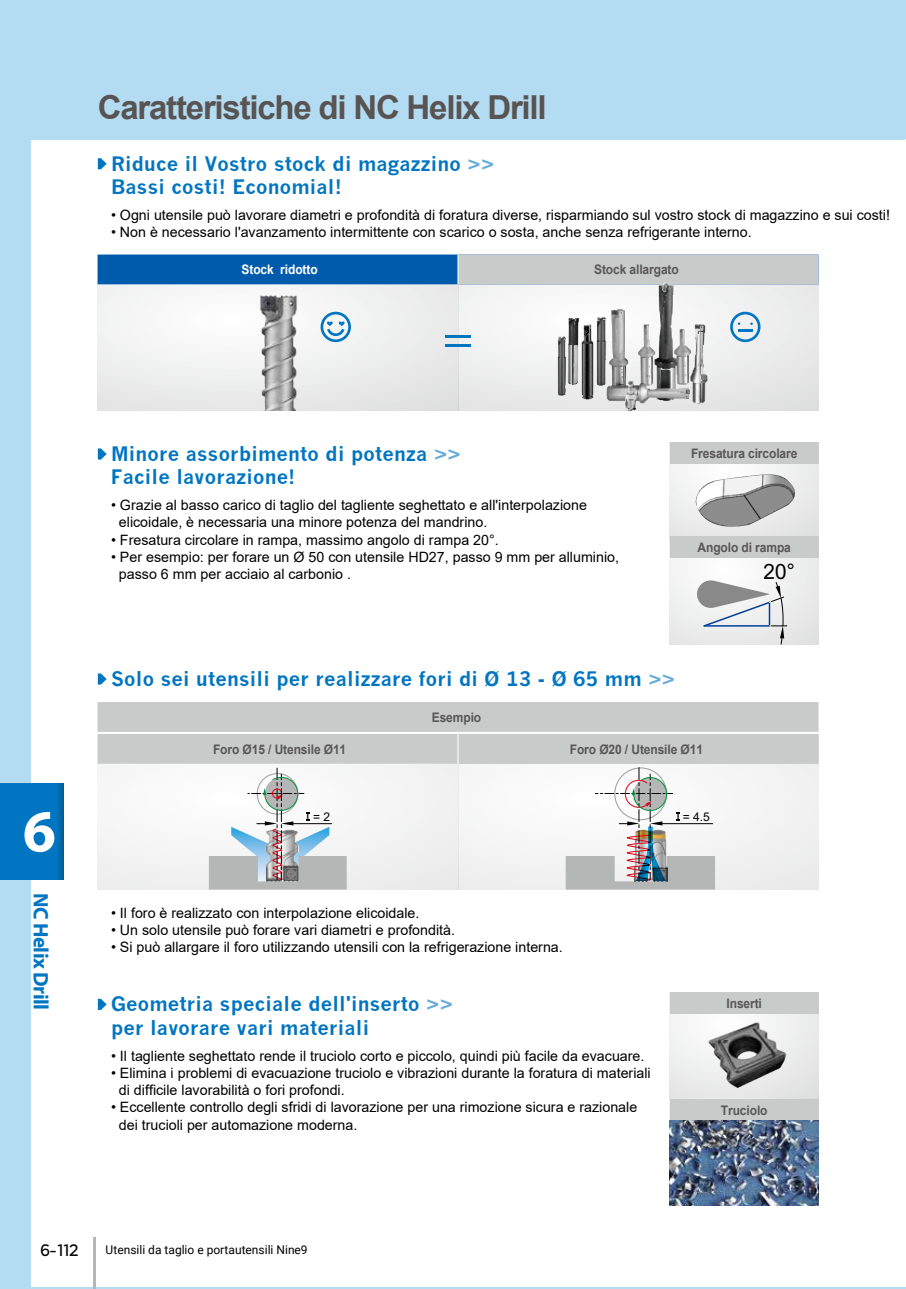
<style>
.page{position:relative;width:906px;height:1289px;background:#fff}
.page>*{position:absolute;margin:0;border:0;box-sizing:border-box;transform-origin:0 0}
.t1{font:700 60px "Myriad Pro";color:#fff}
.t2{font:700 33px "Arial";letter-spacing:-.035em;color:#585453}
.t3{font:700 21px "Myriad Pro";letter-spacing:-.025em;color:#0075c2}
.t4{font:700 19.5px/23.4px "News Gothic";letter-spacing:.01em;color:#0075c2}
.t5{font:500 17.1px "Loew Next Arabic";color:#000;scale:.92 1}
.t6{font:14.25px/17.2px "Arial";color:#000}
.t7{font:700 13.05px "Arial";letter-spacing:-.01em;color:#595757;scale:.91 1}
.t8{font:700 13.05px "Arial";letter-spacing:-.01em;color:#fff;scale:.91 1}
.t9{font:12px "Roboto";color:#000}
.t10{font:12px "Arial";color:#000}
.s1{color:rgb(0 117 194/.6)}
.s2{font-size:12.3px}
</style>
<div class="page">
<div style="left:0;top:0;width:906px;height:1288px;background:#b3dcf2"></div>
<div style="left:32px;top:140px;width:874px;height:1146px;background:#fff"></div>
<hr style="left:905px;top:139px;width:1px;height:1146px;background:#fff">
<div style="left:669px;top:442px;width:149px;height:21px;background:#c9caca"></div>
<img style="left:695px;top:474px;width:105px;height:62px">
<div style="left:669px;top:536px;width:149px;height:21px;background:#c9caca"></div>
<svg style="left:98px;top:158px;width:9px;height:11px"></svg>
<img style="left:98px;top:284px;width:720px;height:126px">
<svg style="left:320px;top:312px;width:31px;height:30px"></svg>
<svg style="left:730px;top:312px;width:30px;height:30px"></svg>
<hr style="left:738px;top:329px;width:14px;height:3px;background:#0075c2">
<hr style="left:445px;top:335px;width:26px;height:3px;background:#0075c2">
<hr style="left:445px;top:344px;width:26px;height:2px;background:#0075c2">
<img style="left:257px;top:291px;width:46px;height:119px">
<svg style="left:98px;top:254px;width:720px;height:30px;background:#4984b7"></svg>
<hr style="left:457px;top:254px;width:1px;height:30px;background:#fff">
<img style="left:551px;top:254px;width:161px;height:157px">
<svg style="left:98px;top:448px;width:9px;height:11px"></svg>
<div style="left:669px;top:992px;width:149px;height:21px;background:#c9caca"></div>
<svg style="left:98px;top:998px;width:9px;height:11px"></svg>
<svg style="left:98px;top:673px;width:9px;height:11px"></svg>
<svg style="left:98px;top:702px;width:720px;height:187px"></svg>
<img style="left:704px;top:1017px;width:85px;height:72px">
<div style="left:669px;top:1098px;width:149px;height:22px;background:#c9caca"></div>
<img style="left:669px;top:1120px;width:149px;height:85px">
<hr style="left:94px;top:1237px;width:2px;height:51px;background:#b5b6b6">
<div style="left:0;top:783px;width:64px;height:96px;background:#0075c2"></div>
<svg style="left:695px;top:563px;width:98px;height:82px"></svg>
<h2 class="t2" style="left:98px;top:84px;width:450px">Caratteristiche di NC Helix Drill</h2>
<h3 class="t4" style="left:111px;top:152px;width:385px">Riduce il Vostro stock di magazzino <span class="s1">&gt;&gt;<br></span>Bassi costi! Economial!</h3>
<p class="t6" style="left:111px;top:206px;width:780px">• Ogni utensile può lavorare diametri e profondità di foratura diverse, risparmiando sul vostro stock di magazzino e sui costi!</p>
<p class="t6" style="left:111px;top:223px;width:642px">• Non è necessario l'avanzamento intermittente con scarico o sosta, anche senza refrigerante interno.</p>
<p class="t8" style="left:242px;top:260px;width:85px">Stock ridotto</p>
<p class="t7" style="left:594px;top:260px;width:95px">Stock allargato</p>
<h3 class="t4" style="left:111px;top:442px;width:351px">Minore assorbimento di potenza <span class="s1">&gt;&gt;<br></span>Facile lavorazione!</h3>
<p class="t6" style="left:119px;top:496px;width:469px;text-indent:-8px">• Grazie al basso carico di taglio del tagliente seghettato e all'interpolazione elicoidale, è necessaria una minore potenza del mandrino.</p>
<p class="t6" style="left:111px;top:531px;width:389px">• Fresatura circolare in rampa, massimo angolo di rampa 20°.</p>
<p class="t6" style="left:119px;top:548px;width:501px;text-indent:-8px">• Per esempio: per forare un Ø 50 con utensile HD27, passo 9 mm per alluminio, passo 6 mm per acciaio al carbonio .</p>
<p class="t7" style="left:691px;top:444px;width:118px">Fresatura circolare</p>
<p class="t7" style="left:697px;top:538px;width:104px">Angolo di rampa</p>
<h3 class="t4" style="left:111px;top:667px;width:565px">Solo sei utensili per realizzare fori di Ø 13 - Ø 65 mm <span class="s1">&gt;&gt;</span></h3>
<p class="t7" style="left:432px;top:708px;width:56px">Esempio</p>
<h1 class="t1" style="left:23px;top:792px;width:35px">6</h1>
<h3 class="t3" style="left:55px;top:893px;width:118px;rotate:90deg">NC Helix Drill</h3>
<p class="t7" style="left:213px;top:740px;width:148px">Foro Ø15 / Utensile Ø11</p>
<p class="t7" style="left:570px;top:740px;width:148px">Foro Ø20 / Utensile Ø11</p>
<p class="t10" style="left:306px;top:808px;width:25px"><span class="s2">I</span> = 2</p>
<p class="t10" style="left:676px;top:808px;width:35px"><span class="s2">I</span> = 4.5</p>
<p class="t6" style="left:111px;top:903px;width:310px">• Il foro è realizzato con interpolazione elicoidale.</p>
<p class="t6" style="left:111px;top:921px;width:345px">• Un solo utensile può forare vari diametri e profondità.</p>
<p class="t6" style="left:111px;top:938px;width:453px">• Si può allargare il foro utilizzando utensili con la refrigerazione interna.</p>
<h3 class="t4" style="left:111px;top:992px;width:343px">Geometria speciale dell'inserto <span class="s1">&gt;&gt;</span></h3>
<p class="t7" style="left:726px;top:994px;width:40px">Inserti</p>
<h3 class="t4" style="left:111px;top:1015px;width:260px">per lavorare vari materiali</h3>
<p class="t6" style="left:111px;top:1046px;width:535px">• Il tagliente seghettato rende il truciolo corto e piccolo, quindi più facile da evacuare.</p>
<p class="t6" style="left:119px;top:1064px;width:533px;text-indent:-8px">• Elimina i problemi di evacuazione truciolo e vibrazioni durante la foratura di materiali di difficile lavorabilità o fori profondi.</p>
<p class="t6" style="left:119px;top:1098px;width:520px;text-indent:-8px">• Eccellente controllo degli sfridi di lavorazione per una rimozione sicura e razionale dei trucioli per automazione moderna.</p>
<p class="t7" style="left:721px;top:1100px;width:53px">Truciolo</p>
<p class="t5" style="left:40px;top:1238px;width:44px">6-112</p>
<p class="t9" style="left:106px;top:1241px;width:204px">Utensili da taglio e portautensili Nine9</p>
</div>
